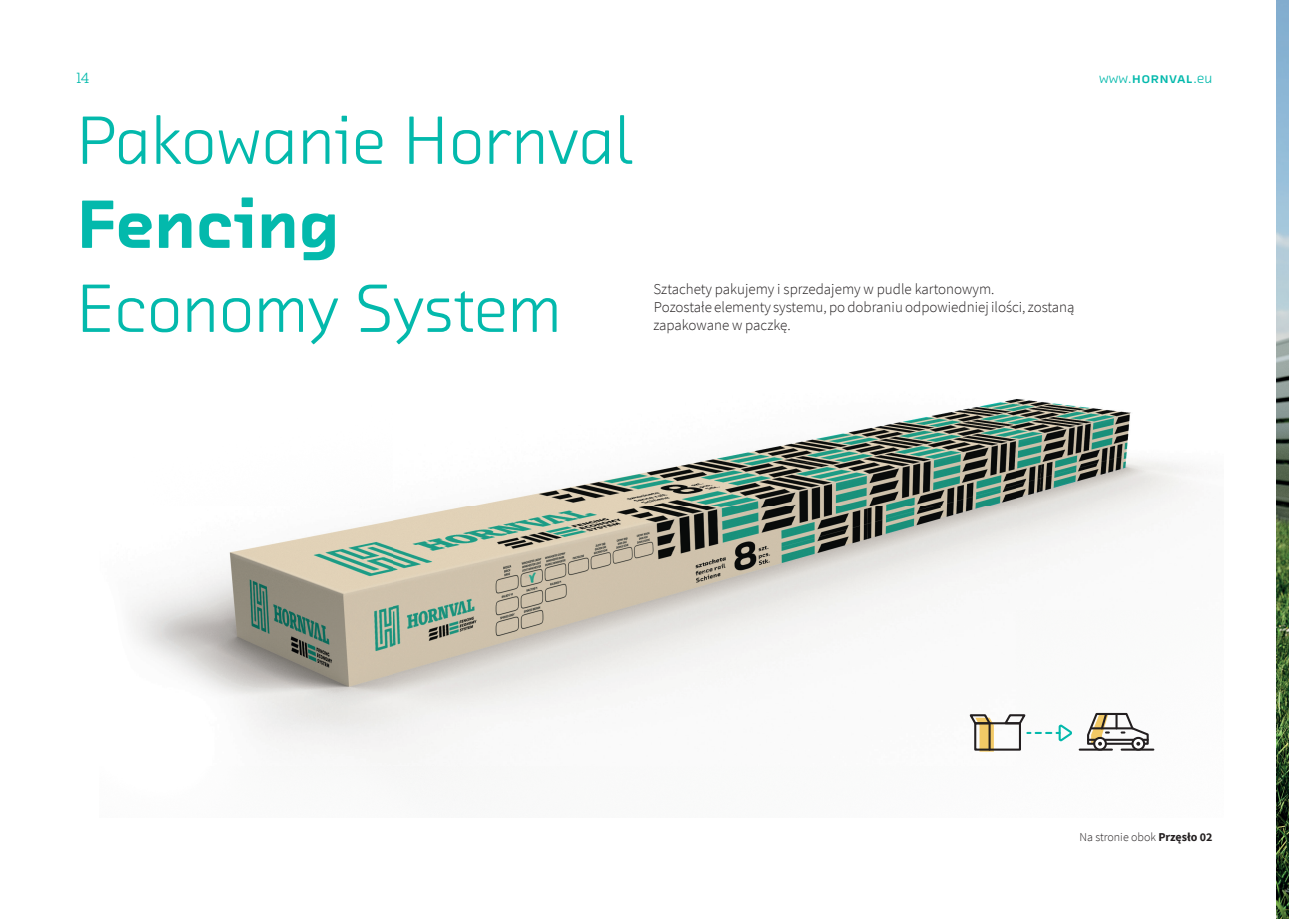
<style>
.page{position:relative;width:1289px;height:919px;background:#fff}
.page>*{position:absolute;margin:0;border:0;box-sizing:border-box;transform-origin:0 0}
.t1{font:69px "Chambers Sans Pro";letter-spacing:-.005em;color:#03b9ac}
.t2{font:900 69px "Chambers Sans Pro";letter-spacing:-.01em;color:#03b9ac}
.t3{font:300 15px/18px "Source Sans Pro";color:#231f20}
.t4{font:15px "Chambers Sans Pro";letter-spacing:.005em;color:#03b9ac}
.t5{font:300 12px "Source Sans Pro";color:#231f20}
.s1{font-weight:700}
</style>
<div class="page">
<img style="left:131px;top:399px;width:1068px;height:360px">
<div style="left:974px;top:722px;width:46px;height:28px;border:2px solid #231f20"></div>
<svg style="left:969px;top:713px;width:24px;height:38px"></svg>
<svg style="left:1001px;top:712px;width:73px;height:31px"></svg>
<hr style="left:1079px;top:748px;width:32px;height:2px;background:#231f20">
<hr style="left:1121px;top:748px;width:32px;height:2px;background:#231f20">
<svg style="left:1085px;top:711px;width:64px;height:40px"></svg>
<img style="left:1276px;top:0;width:12px;height:918px">
<p class="t4" style="left:77px;top:68px;width:14px">14</p>
<p class="t4" style="left:1098px;top:68px;width:115px">www.<span class="s1">HORNVAL</span>.eu</p>
<h1 class="t1" style="left:77px;top:98px;width:559px">Pakowanie Hornval</h1>
<h1 class="t2" style="left:77px;top:179px;width:264px">Fencing</h1>
<h1 class="t1" style="left:77px;top:266px;width:486px">Economy System</h1>
<p class="t3" style="left:653px;top:280px;width:423px">Sztachety pakujemy i sprzedajemy w pudle kartonowym.<br>Pozostałe elementy systemu, po dobraniu odpowiedniej ilości, zostaną zapakowane w paczkę.</p>
<p class="t5" style="left:1079px;top:829px;width:134px">Na stronie obok <span class="s1">Przęsło 02</span></p>
</div>
